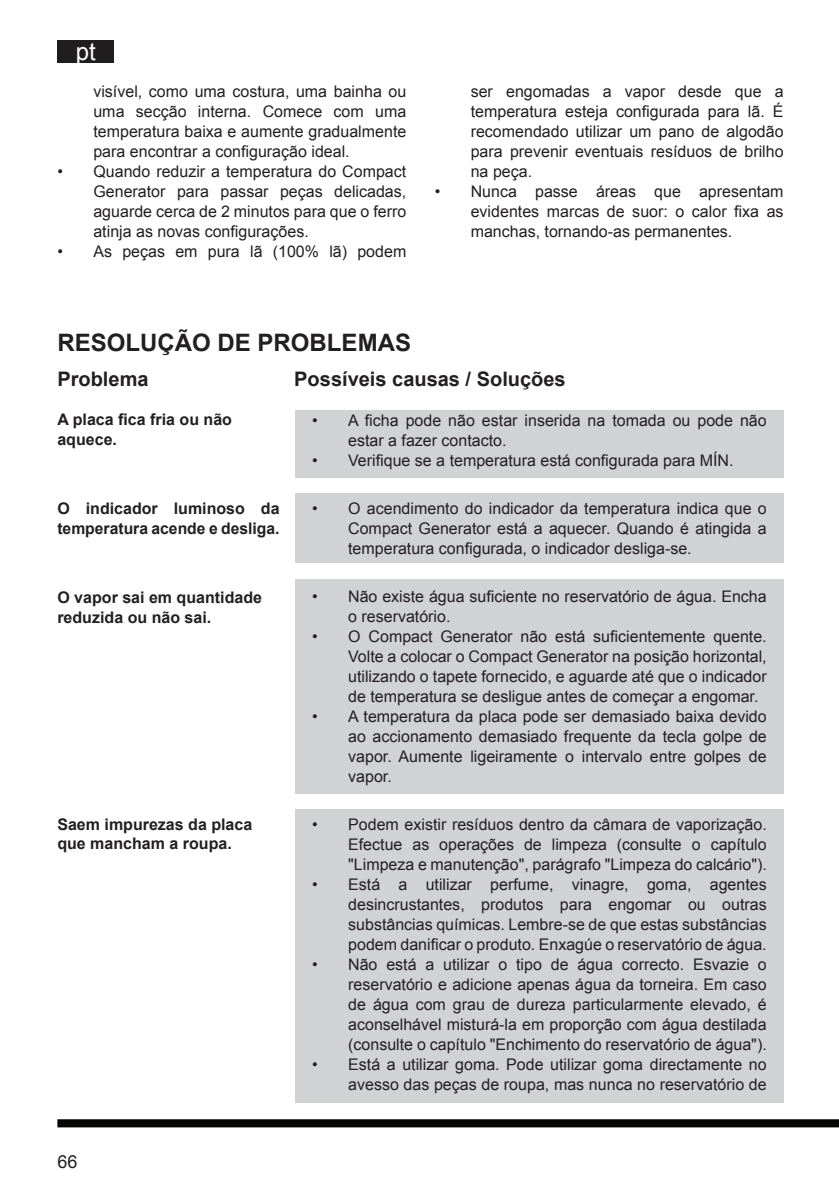
<style>
.page{position:relative;width:839px;height:1191px;background:#fff}
.page>*{position:absolute;margin:0;border:0;box-sizing:border-box;transform-origin:0 0}
.t1{font:700 24px "Arial";color:#231f20}
.t2{font:24px "Arial";color:#fff}
.t3{font:700 20px "Arial";color:#231f20}
.t4{font:18px "Arial";color:#231f20}
.t5{font:16px/20px "Arial";color:#231f20;text-align:justify}
.t6{font:700 16px/20px "Arial";color:#231f20}
</style>
<div class="page">
<svg style="left:57px;top:1119px;width:781px;height:8px"></svg>
<div style="left:57px;top:40px;width:57px;height:23px;background:#201d1e"></div>
<div style="left:295px;top:410px;width:488px;height:67px;background:#d1d2d4"></div>
<div style="left:295px;top:493px;width:488px;height:70px;background:#d1d2d4"></div>
<div style="left:295px;top:579px;width:488px;height:214px;background:#d1d2d4"></div>
<div style="left:295px;top:809px;width:488px;height:293px;background:#d1d2d4"></div>
<h1 class="t2" style="left:76px;top:35px;width:22px">pt</h1>
<p class="t5" style="left:93px;top:82px;width:314px">visível, como uma costura, uma bainha ou uma secção interna. Comece com uma temperatura baixa e aumente gradualmente para encontrar a configuração ideal.</p>
<p class="t5" style="left:93px;top:162px;width:314px;text-indent:-36px">• Quando reduzir a temperatura do Compact Generator para passar peças delicadas, aguarde cerca de 2 minutos para que o ferro atinja as novas configurações.</p>
<p class="t5" style="left:57px;top:242px;width:350px">• As peças em pura lã (100% lã) podem</p>
<p class="t5" style="left:470px;top:82px;width:314px">ser engomadas a vapor desde que a temperatura esteja configurada para lã. É recomendado utilizar um pano de algodão para prevenir eventuais resíduos de brilho na peça.</p>
<p class="t5" style="left:470px;top:182px;width:314px;text-indent:-36px">• Nunca passe áreas que apresentam evidentes marcas de suor: o calor fixa as manchas, tornando-as permanentes.</p>
<h1 class="t1" style="left:57px;top:327px;width:355px">RESOLUÇÃO DE PROBLEMAS</h1>
<p class="t3" style="left:57px;top:365px;width:93px">Problema</p>
<p class="t3" style="left:294px;top:365px;width:273px">Possíveis causas / Soluções</p>
<p class="t6" style="left:57px;top:410px;width:176px">A placa fica fria ou não aquece.</p>
<p class="t6" style="left:57px;top:498px;width:224px">O indicador luminoso da temperatura acende e desliga.</p>
<p class="t6" style="left:57px;top:587px;width:206px">O vapor sai em quantidade reduzida ou não sai.</p>
<p class="t6" style="left:57px;top:815px;width:196px;line-height:19.2px">Saem impurezas da placa que mancham a roupa.</p>
<p class="t4" style="left:57px;top:1149px;width:22px">66</p>
<p class="t5" style="left:348px;top:410px;width:420px;text-indent:-36px">• A ficha pode não estar inserida na tomada ou pode não estar a fazer contacto.</p>
<p class="t5" style="left:312px;top:450px;width:423px">• Verifique se a temperatura está configurada para MÍN.</p>
<p class="t5" style="left:348px;top:498px;width:420px;text-indent:-36px">• O acendimento do indicador da temperatura indica que o Compact Generator está a aquecer. Quando é atingida a temperatura configurada, o indicador desliga-se.</p>
<p class="t5" style="left:348px;top:586px;width:420px;text-indent:-36px">• Não existe água suficiente no reservatório de água. Encha o reservatório.</p>
<p class="t5" style="left:348px;top:626px;width:420px;text-indent:-36px">• O Compact Generator não está suficientemente quente.<br>Volte a colocar o Compact Generator na posição horizontal, utilizando o tapete fornecido, e aguarde até que o indicador de temperatura se desligue antes de começar a engomar.</p>
<p class="t5" style="left:348px;top:706px;width:420px;text-indent:-36px">• A temperatura da placa pode ser demasiado baixa devido ao accionamento demasiado frequente da tecla golpe de vapor. Aumente ligeiramente o intervalo entre golpes de vapor.</p>
<p class="t5" style="left:348px;top:814px;width:420px;text-indent:-36px">• Podem existir resíduos dentro da câmara de vaporização.<br>Efectue as operações de limpeza (consulte o capítulo "Limpeza e manutenção", parágrafo "Limpeza do calcário").</p>
<p class="t5" style="left:348px;top:874px;width:420px;text-indent:-36px">• Está a utilizar perfume, vinagre, goma, agentes desincrustantes, produtos para engomar ou outras substâncias químicas. Lembre-se de que estas substâncias podem danificar o produto. Enxagúe o reservatório de água.</p>
<p class="t5" style="left:348px;top:954px;width:420px;text-indent:-36px">• Não está a utilizar o tipo de água correcto. Esvazie o reservatório e adicione apenas água da torneira. Em caso de água com grau de dureza particularmente elevado, é aconselhável misturá-la em proporção com água destilada (consulte o capítulo "Enchimento do reservatório de água").</p>
<p class="t5" style="left:312px;top:1054px;width:456px;text-align:right">• Está a utilizar goma. Pode utilizar goma directamente no avesso das peças de roupa, mas nunca no reservatório de</p>
</div>
